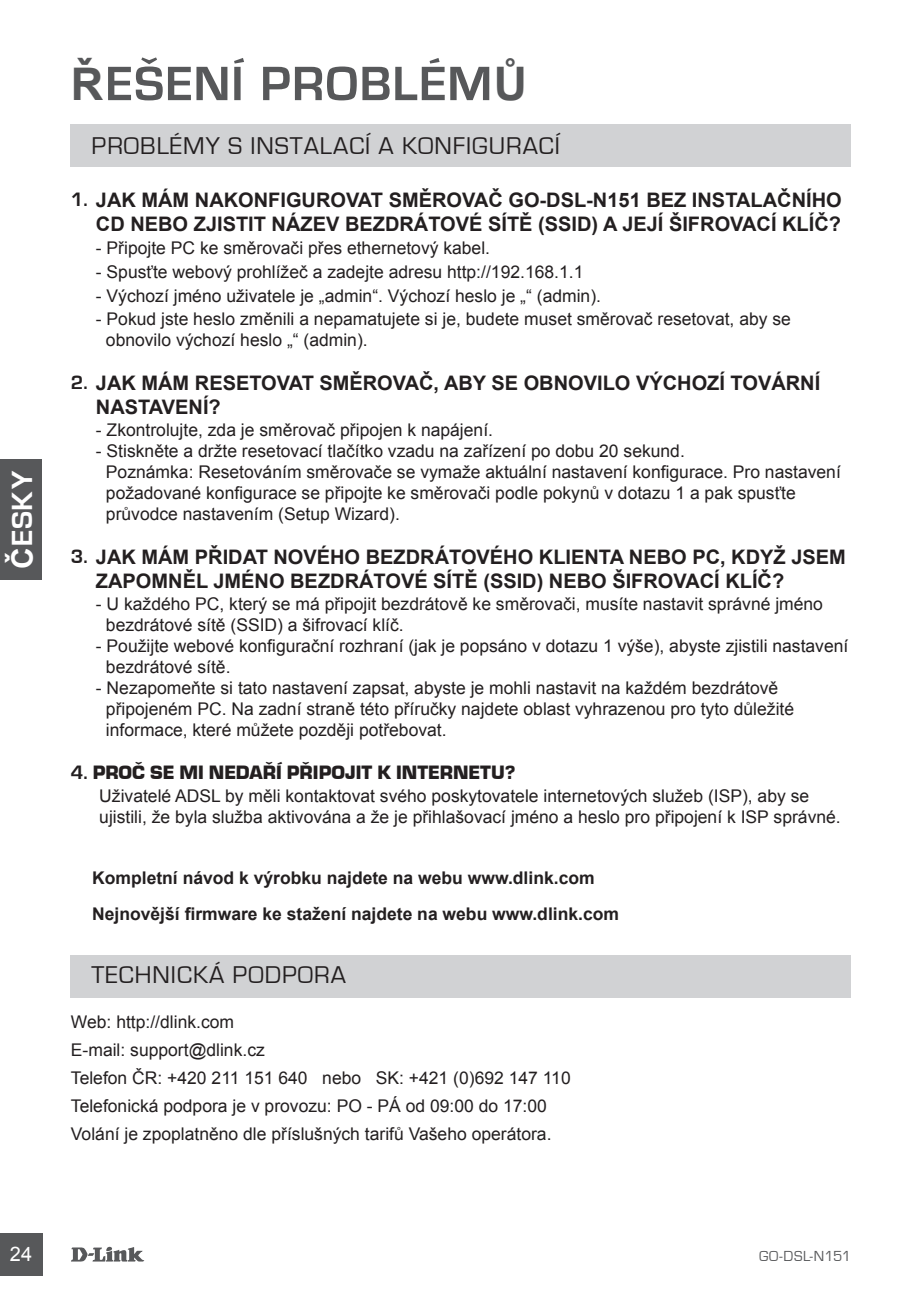
<style>
.page{position:relative;width:922px;height:1297px;background:#fff}
.page>*{position:absolute;margin:0;border:0;box-sizing:border-box;transform-origin:0 0}
.t1{font:700 50px "Eurostile";letter-spacing:.025em;color:#57585a}
.t2{font:700 30px "Eurostile";color:#fff}
.t3{font:25px "Eurostile";letter-spacing:.04em;color:#231f20}
.t4{font:700 20px/24px "Arial";color:#231f20}
.t5{font:900 20px "Eurostar";color:#231f20}
.t6{font:20px "Arial";color:#fff}
.t7{font:17.5px/21px "Arial";color:#231f20}
.t8{font:700 17.5px/36px "Arial";color:#231f20}
.t9{font:15px "Eurostile";letter-spacing:.025em;color:#57585a}
.s1{font-family:"Arial"}
.s2{font-family:"Arial";font-size:45px}
.s3{font-family:"Arial";font-size:46.25px}
.s4{font-family:"Eurostile"}
.s5{font-family:"Eurostile";font-weight:700}
</style>
<div class="page">
<svg style="left:71px;top:1247px;width:73px;height:14px"></svg>
<div style="left:0;top:1233px;width:43px;height:43px;background:#57585a"></div>
<div style="left:0;top:460px;width:42px;height:120px;background:#57585a"></div>
<div style="left:71px;top:124px;width:779px;height:43px;background:#d1d2d4"></div>
<div style="left:71px;top:955px;width:779px;height:43px;background:#d1d2d4"></div>
<h2 class="t2" style="left:6px;top:569px;width:99px;rotate:-90deg"><span class="s1">Č</span>ESKY</h2>
<h1 class="t1" style="left:71px;top:56px;width:458px"><span class="s2">Ř</span>EŠENÍ PROBLÉM<span class="s3">Ů</span></h1>
<h3 class="t3" style="left:92px;top:133px;width:469px">PROBLÉMY S INSTALACÍ A KONFIGURACÍ</h3>
<p class="t4" style="left:71px;top:188px;width:772px;text-align:right"><span class="s4">1.</span> JAK MÁM NAKONFIGUROVAT SMĚROVAČ GO-DSL-N151 BEZ INSTALAČNÍHO<br>CD NEBO ZJISTIT NÁZEV BEZDRÁTOVÉ SÍTĚ (SSID) A JEJÍ ŠIFROVACÍ KLÍČ?</p>
<p class="t7" style="left:96px;top:237px;width:395px">- Připojte PC ke směrovači přes ethernetový kabel.</p>
<p class="t7" style="left:96px;top:261px;width:489px">- Spusťte webový prohlížeč a zadejte adresu http://192.168.1.1</p>
<p class="t7" style="left:96px;top:285px;width:506px">- Výchozí jméno uživatele je „admin“. Výchozí heslo je „“ (admin).</p>
<p class="t7" style="left:106px;top:308px;width:686px;text-indent:-10px">- Pokud jste heslo změnili a nepamatujete si je, budete muset směrovač resetovat, aby se obnovilo výchozí heslo „“ (admin).</p>
<p class="t4" style="left:96px;top:371px;width:725px;text-indent:-25px"><span class="s4">2.</span> JAK MÁM RESETOVAT SMĚROVAČ, ABY SE OBNOVILO VÝCHOZÍ TOVÁRNÍ<br>NASTAVENÍ?</p>
<p class="t7" style="left:96px;top:419px;width:398px">- Zkontrolujte, zda je směrovač připojen k napájení.</p>
<p class="t7" style="left:106px;top:440px;width:736px;text-indent:-10px">- Stiskněte a držte resetovací tlačítko vzadu na zařízení po dobu 20 sekund.<br>Poznámka: Resetováním směrovače se vymaže aktuální nastavení konfigurace. Pro nastavení požadované konfigurace se připojte ke směrovači podle pokynů v dotazu 1 a pak spusťte průvodce nastavením (Setup Wizard).</p>
<p class="t4" style="left:96px;top:545px;width:751px;text-indent:-25px"><span class="s4">3.</span> JAK MÁM PŘIDAT NOVÉHO BEZDRÁTOVÉHO KLIENTA NEBO PC, KDYŽ JSEM<br>ZAPOMNĚL JMÉNO BEZDRÁTOVÉ SÍTĚ (SSID) NEBO ŠIFROVACÍ KLÍČ?</p>
<p class="t7" style="left:106px;top:593px;width:718px;text-indent:-10px">- U každého PC, který se má připojit bezdrátově ke směrovači, musíte nastavit správné jméno bezdrátové sítě (SSID) a šifrovací klíč.</p>
<p class="t7" style="left:106px;top:635px;width:743px;text-indent:-10px">- Použijte webové konfigurační rozhraní (jak je popsáno v dotazu 1 výše), abyste zjistili nastavení bezdrátové sítě.</p>
<p class="t7" style="left:106px;top:677px;width:689px;text-indent:-10px">- Nezapomeňte si tato nastavení zapsat, abyste je mohli nastavit na každém bezdrátově připojeném PC. Na zadní straně této příručky najdete oblast vyhrazenou pro tyto důležité informace, které můžete později potřebovat.</p>
<p class="t5" style="left:71px;top:760px;width:446px"><span class="s5">4.</span> PROČ SE MI NEDAŘÍ PŘIPOJIT K INTERNETU?</p>
<p class="t7" style="left:99px;top:785px;width:742px">Uživatelé ADSL by měli kontaktovat svého poskytovatele internetových služeb (ISP), aby se ujistili, že byla služba aktivována a že je přihlašovací jméno a heslo pro připojení k ISP správné.</p>
<p class="t8" style="left:92px;top:860px;width:528px">Kompletní návod k výrobku najdete na webu www.dlink.com<br>Nejnovější firmware ke stažení najdete na webu www.dlink.com</p>
<h3 class="t3" style="left:92px;top:962px;width:256px">TECHNICKÁ PODPORA</h3>
<p class="t7" style="left:71px;top:1008px;width:501px;line-height:28px">Web: http://dlink.com<br>E-mail: support@dlink.cz<br>Telefon ČR: +420 211 151 640 nebo SK: +421 (0)692 147 110<br>Telefonická podpora je v provozu: PO - PÁ od 09:00 do 17:00<br>Volání je zpoplatněno dle příslušných tarifů Vašeho operátora.</p>
<p class="t6" style="left:10px;top:1241px;width:24px">24</p>
<p class="t9" style="left:759px;top:1248px;width:93px">GO-DSL-N151</p>
</div>
